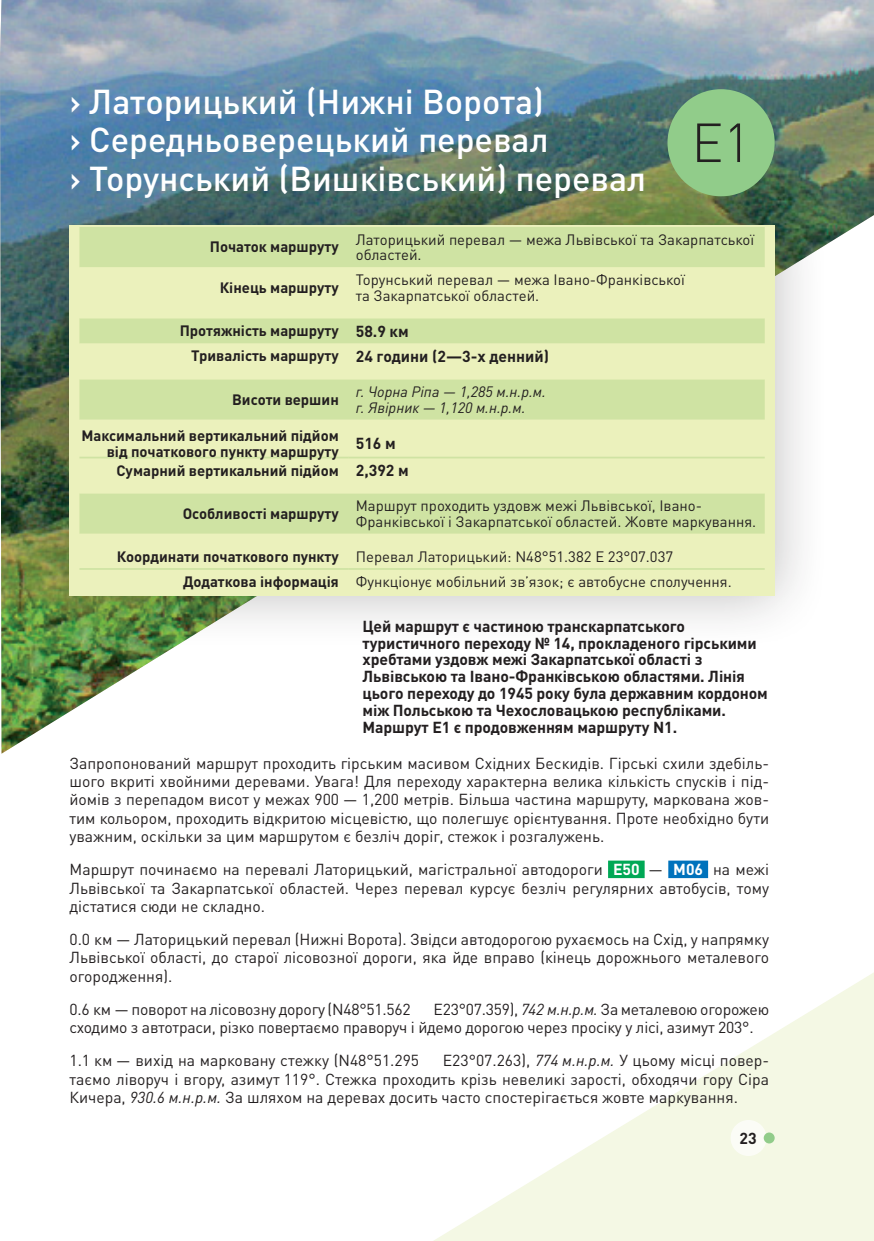
<style>
.page{position:relative;width:874px;height:1241px;background:#fff}
.page>*{position:absolute;margin:0;border:0;box-sizing:border-box;transform-origin:0 0}
.t1{font:300 54.07px "DIN Pro";color:#231f20}
.t2{font:500 34.12px/38.5px "DIN Pro";color:#fff}
.t3{font:15.75px/18.4px "DIN Pro";letter-spacing:-.005em;color:#231f20;text-align:justify}
.t4{font:700 15.75px/16.8px "DIN Pro";letter-spacing:-.005em;color:#231f20}
.t5{font:14.88px/15.8px "DIN Pro";color:#231f20}
.t6{font:700 14.88px/15.8px "DIN Pro";color:#231f20;text-align:right}
.t7{font:italic 14.88px/15.8px "DIN Pro";color:#231f20}
.s1{font-size:15.75px}
.s2{font-size:14.88px}
.s3{font-weight:700}
.s4{font-weight:700;color:#fff}
.s5{font-style:italic}
</style>
<div class="page">
<svg style="left:435px;top:973px;width:438px;height:267px"></svg>
<img style="left:0;top:0;width:873px;height:753px">
<div style="left:14px;top:169px;width:816px;height:482px;background:#231f20;opacity:.3"></div>
<div style="left:69px;top:225px;width:705px;height:370px;background:#ebf1bc"></div>
<div style="left:79px;top:227px;width:685px;height:40px;background:#cfe3a3"></div>
<svg style="left:79px;top:318px;width:685px;height:252px"></svg>
<svg style="left:79px;top:544px;width:685px;height:24px"></svg>
<hr style="left:79px;top:456px;width:269px;height:2px;background:#cfe3a3">
<hr style="left:348px;top:456px;width:416px;height:2px;background:#cfe3a3">
<hr style="left:79px;top:568px;width:269px;height:1px;background:#cfe3a3">
<hr style="left:348px;top:568px;width:416px;height:1px;background:#cfe3a3">
<div style="left:667px;top:89px;width:107px;height:107px;background:#91cc8a;border-radius:50%"></div>
<div style="left:607px;top:860px;width:37px;height:18px;background:#00a855"></div>
<div style="left:668px;top:860px;width:39px;height:18px;background:#0072bc"></div>
<div style="left:730px;top:1119px;width:36px;height:36px;background:#fbfcf6;border-radius:50%"></div>
<div style="left:763px;top:1132px;width:11px;height:11px;background:#91cc8a;border-radius:50%"></div>
<h2 class="t2" style="left:69px;top:78px;width:578px">› Латорицький (Нижні Ворота)<br>› Середньоверецький перевал<br>› Торунський (Вишківський) перевал</h2>
<h1 class="t1" style="left:691px;top:101px;width:61px">E1</h1>
<p class="t6" style="left:210px;top:237px;width:130px">Початок маршруту</p>
<p class="t5" style="left:355px;top:230px;width:400px">Латорицький перевал — межа Львівської та Закарпатської областей.</p>
<p class="t6" style="left:220px;top:278px;width:120px">Кінець маршруту</p>
<p class="t5" style="left:355px;top:270px;width:330px">Торунський перевал — межа Івано-Франківської та Закарпатської областей.</p>
<p class="t6" style="left:180px;top:321px;width:230px">Протяжність маршруту <span class="s1">58.9 км</span></p>
<p class="t4" style="left:191px;top:346px;width:359px"><span class="s2">Тривалість маршруту</span> 24 години (2—3-х денний)</p>
<p class="t6" style="left:232px;top:390px;width:108px">Висоти вершин</p>
<p class="t7" style="left:355px;top:382px;width:192px">г. Чорна Ріпа — 1,285 м.н.р.м. г. Явірник — 1,120 м.н.р.м.</p>
<p class="t6" style="left:81px;top:426px;width:259px">Максимальний вертикальний підйом від початкового пункту маршруту</p>
<p class="t4" style="left:355px;top:432px;width:41px">516 м</p>
<p class="t6" style="left:116px;top:461px;width:294px">Сумарний вертикальний підйом <span class="s1">2,392 м</span></p>
<p class="t6" style="left:183px;top:504px;width:158px">Особливості маршруту</p>
<p class="t5" style="left:355px;top:496px;width:402px">Маршрут проходить уздовж межі Львівської, Івано-<br>Франківської і Закарпатської областей. Жовте маркування.</p>
<p class="t5" style="left:183px;top:542px;width:550px;line-height:24.7px;text-indent:-66px"><span class="s3">Координати початкового пункту</span> Перевал Латорицький: N48°51.382 E 23°07.037<br><span class="s3">Додаткова інформація</span> Функціонує мобільний зв’язок; є автобусне сполучення.</p>
<p class="t4" style="left:362px;top:615px;width:407px">Цей маршрут є частиною транскарпатського туристичного переходу № 14, прокладеного гірськими хребтами уздовж межі Закарпатської області з Львівською та Івано-Франківською областями. Лінія цього переходу до 1945 року була державним кордоном між Польською та Чехословацькою республіками.<br>Маршрут Е1 є продовженням маршруту N1.</p>
<p class="t3" style="left:69px;top:752px;width:700px">Запропонований маршрут проходить гірським масивом Східних Бескидів. Гірські схили здебіль&shy;шого вкриті хвойними деревами. Увага! Для переходу характерна велика кількість спусків і під&shy;йомів з перепадом висот у межах 900 — 1,200 метрів. Більша частина маршруту, маркована жов&shy;тим кольором, проходить відкритою місцевістю, що полегшує орієнтування. Проте необхідно бути уважним, оскільки за цим маршрутом є безліч доріг, стежок і розгалужень.</p>
<p class="t3" style="left:69px;top:858px;width:700px">Маршрут починаємо на перевалі Латорицький, магістральної автодороги <span class="s4">Е50</span> — <span class="s4">М06</span> на межі Львівської та Закарпатської областей. Через перевал курсує безліч регулярних автобусів, тому дістатися сюди не складно.</p>
<p class="t3" style="left:69px;top:928px;width:700px">0.0 км — Латорицький перевал (Нижні Ворота). Звідси автодорогою рухаємось на Схід, у напрямку Львівської області, до старої лісовозної дороги, яка йде вправо (кінець дорожнього металевого огородження).</p>
<p class="t3" style="left:69px;top:998px;width:342px">0.6 км — поворот на лісовозну дорогу (N48°51.562</p>
<p class="t3" style="left:69px;top:998px;width:700px;text-indent:364px">E23°07.359), <span class="s5">742 м.н.р.м.</span> За металевою огорожею сходимо з автотраси, різко повертаємо праворуч і йдемо дорогою через просіку у лісі, азимут 203°.</p>
<p class="t3" style="left:69px;top:1049px;width:351px">1.1 км — вихід на марковану стежку (N48°51.295</p>
<p class="t3" style="left:69px;top:1049px;width:700px;text-indent:373px">E23°07.263), <span class="s5">774 м.н.р.м.</span> У цьому місці повер&shy;таємо ліворуч і вгору, азимут 119°. Стежка проходить крізь невеликі зарості, обходячи гору Сіра Кичера, <span class="s5">930.6 м.н.р.м.</span> За шляхом на деревах досить часто спостерігається жовте маркування.</p>
<p class="t4" style="left:739px;top:1127px;width:19px">23</p>
</div>
